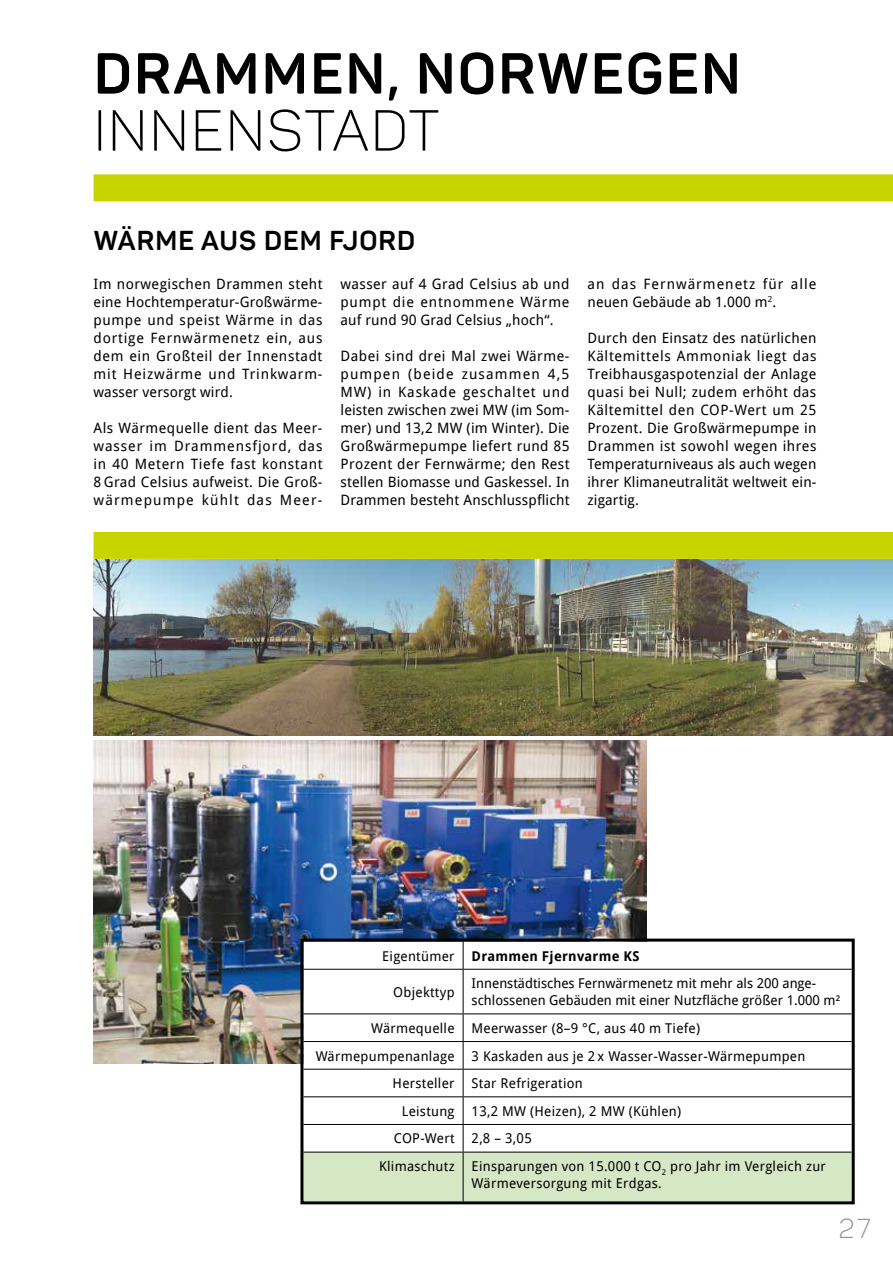
<style>
.page{position:relative;width:893px;height:1263px;background:#fff}
.page>*{position:absolute;margin:0;border:0;box-sizing:border-box;transform-origin:0 0}
.t1{font:700 57px "Panton";letter-spacing:.04em;color:#000}
.t2{font:300 57px "Panton";letter-spacing:.04em;color:#000}
.t3{font:700 27px "Panton";letter-spacing:.04em;color:#000}
.t4{font:300 27px "Panton";color:#929292}
.t5{font:14.25px/18px "Droid Sans";letter-spacing:.01em;color:#000;text-align:justify}
.t6{font:14.25px/18px "Droid Sans";letter-spacing:.07em;color:#000}
.t7{font:13.5px/16.8px "Droid Sans";letter-spacing:.02em;color:#000}
.t8{font:13.5px/16.8px "Droid Sans";color:#000}
.t9{font:700 13.5px "Droid Sans";letter-spacing:.02em;color:#000}
</style>
<div class="page">
<div style="left:94px;top:174px;width:799px;height:27px;background:#c8d300"></div>
<img style="left:94px;top:741px;width:553px;height:322px">
<svg style="left:299px;top:937px;width:556px;height:268px"></svg>
<div style="left:94px;top:532px;width:799px;height:27px;background:#c8d300"></div>
<img style="left:94px;top:559px;width:799px;height:177px">
<h1 class="t1" style="left:94px;top:38px;width:648px">DRAMMEN, NORWEGEN</h1>
<h1 class="t2" style="left:94px;top:96px;width:347px">INNENSTADT</h1>
<h2 class="t3" style="left:94px;top:223px;width:323px">WÄRME AUS DEM FJORD</h2>
<p class="t5" style="left:94px;top:275px;width:230px">Im norwegischen Drammen steht eine Hochtemperatur-Großwärme&shy;pumpe und speist Wärme in das dortige Fernwärmenetz ein, aus dem ein Großteil der Innenstadt mit Heizwärme und Trinkwarm&shy;wasser versorgt wird.</p>
<p class="t5" style="left:94px;top:419px;width:231px">Als Wärmequelle dient das Meer&shy;wasser im Drammensfjord, das in 40 Metern Tiefe fast konstant 8Grad Celsius aufweist. Die Groß&shy;wärmepumpe kühlt das Meer-</p>
<p class="t5" style="left:340px;top:275px;width:231px">wasser auf 4 Grad Celsius ab und pumpt die entnommene Wärme auf rund 90 Grad Celsius „hoch“.</p>
<p class="t5" style="left:340px;top:347px;width:231px">Dabei sind drei Mal zwei Wärme&shy;pumpen (beide zusammen 4,5<br>MW) in Kaskade geschaltet und leisten zwischen zwei MW (im Som&shy;mer) und 13,2 MW (im Winter). Die Großwärmepumpe liefert rund 85<br>Prozent der Fernwärme; den Rest stellen Biomasse und Gaskessel. In Drammen besteht Anschlusspflicht</p>
<p class="t6" style="left:587px;top:275px;width:230px">an das Fernwärmenetz für alle neuen Gebäude ab 1.000 m<sup>2</sup>.</p>
<p class="t5" style="left:587px;top:329px;width:231px">Durch den Einsatz des natürlichen Kältemittels Ammoniak liegt das Treibhausgaspotenzial der Anlage quasi bei Null; zudem erhöht das Kältemittel den COP-Wert um 25<br>Prozent. Die Großwärmepumpe in Drammen ist sowohl wegen ihres Temperaturniveaus als auch wegen ihrer Klimaneutralität weltweit ein&shy;zigartig.</p>
<p class="t7" style="left:382px;top:947px;width:74px">Eigentümer</p>
<p class="t9" style="left:472px;top:948px;width:169px">Drammen Fjernvarme KS</p>
<p class="t7" style="left:393px;top:983px;width:63px">Objekttyp</p>
<p class="t8" style="left:472px;top:975px;width:370px">Innenstädtisches Fernwärmenetz mit mehr als 200 ange&shy;schlossenen Gebäuden mit einer Nutzfläche größer 1.000 m²</p>
<p class="t7" style="left:371px;top:1020px;width:85px">Wärmequelle</p>
<p class="t7" style="left:472px;top:1020px;width:230px">Meerwasser (8–9 °C, aus 40 m Tiefe)</p>
<p class="t7" style="left:316px;top:1047px;width:140px">Wärmepumpenanlage</p>
<p class="t7" style="left:472px;top:1047px;width:335px">3 Kaskaden aus je 2 x Wasser-Wasser-Wärmepumpen</p>
<p class="t7" style="left:393px;top:1075px;width:63px">Hersteller</p>
<p class="t7" style="left:472px;top:1075px;width:113px">Star Refrigeration</p>
<p class="t7" style="left:402px;top:1102px;width:54px">Leistung</p>
<p class="t7" style="left:472px;top:1102px;width:211px">13,2 MW (Heizen), 2 MW (Kühlen)</p>
<p class="t7" style="left:394px;top:1130px;width:62px">COP-Wert</p>
<p class="t7" style="left:472px;top:1130px;width:62px">2,8 – 3,05</p>
<p class="t7" style="left:379px;top:1158px;width:77px">Klimaschutz</p>
<p class="t7" style="left:472px;top:1158px;width:356px">Einsparungen von 15.000 t CO<sub>2</sub> pro Jahr im Vergleich zur<br>Wärmeversorgung mit Erdgas.</p>
<h2 class="t4" style="left:839px;top:1212px;width:33px">27</h2>
</div>
